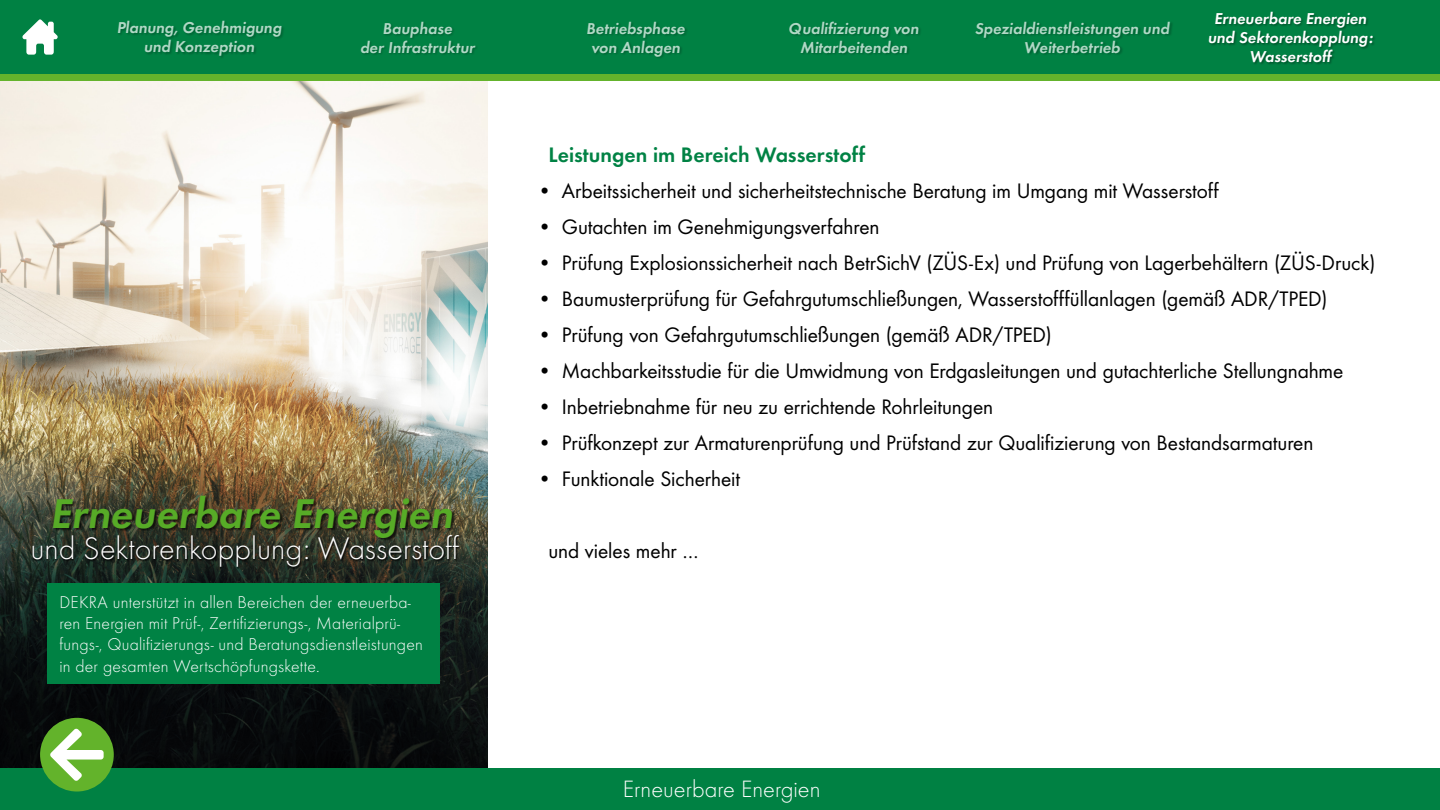
<style>
.page{position:relative;width:1440px;height:810px;background:#008143}
.page>*{position:absolute;margin:0;border:0;box-sizing:border-box;transform-origin:0 0}
.t1{font:43.12px "Futura Dem";color:#57ab27}
.t2{font:300 32.4px "Futura";color:#fff}
.t3{font:300 24.53px "Futura";color:#fff}
.t4{font:21.75px "Futura Boo";letter-spacing:-.005em;color:#000}
.t5{font:21.75px "Futura Dem";color:#008244}
.t6{font:300 17.7px/21.2px "Futura";letter-spacing:.01em;color:#fff}
.t7{font:16.35px/19px "Futura Dem";color:#fff;text-align:center}
</style>
<div class="page">
<div style="left:0;top:76px;width:1440px;height:691px;background:#fff"></div>
<img style="left:0;top:80px;width:488px;height:241px">
<div style="left:0;top:74px;width:1440px;height:6px;background:#64b32c"></div>
<div style="left:360px;top:21px;width:119px;height:35px;background:#000;opacity:.36"></div>
<div style="left:587px;top:21px;width:101px;height:39px;background:#000;opacity:.36"></div>
<div style="left:789px;top:21px;width:133px;height:35px;background:#000;opacity:.36"></div>
<div style="left:975px;top:21px;width:198px;height:35px;background:#000;opacity:.36"></div>
<div style="left:1209px;top:11px;width:167px;height:55px;background:#000;opacity:.36"></div>
<div style="left:118px;top:20px;width:167px;height:40px;background:#000;opacity:.36"></div>
<img style="left:0;top:321px;width:488px;height:446px">
<div style="left:47px;top:583px;width:393px;height:101px;background:#008244"></div>
<div style="left:54px;top:496px;width:402px;height:45px;background:#000;opacity:.6"></div>
<div style="left:32px;top:535px;width:430px;height:34px;background:#000;opacity:.9"></div>
<div style="left:40px;top:718px;width:74px;height:74px;background:#63b32b;border-radius:50%"></div>
<svg style="left:50px;top:728px;width:54px;height:53px"></svg>
<svg style="left:22px;top:19px;width:36px;height:36px"></svg>
<p class="t7" style="left:117px;top:17px;width:169px">Planung, Genehmigung und Konzeption</p>
<p class="t7" style="left:360px;top:17px;width:119px">Bauphase<br>der Infrastruktur</p>
<p class="t7" style="left:586px;top:17px;width:103px;text-align:left">Betriebsphase von Anlagen</p>
<p class="t7" style="left:789px;top:17px;width:134px">Qualifizierung von<br>Mitarbeitenden</p>
<p class="t7" style="left:975px;top:17px;width:199px">Spezialdienstleistungen und<br>Weiterbetrieb</p>
<p class="t7" style="left:1208px;top:8px;width:169px">Erneuerbare Energien und Sektorenkopplung:<br>Wasserstoff</p>
<p class="t5" style="left:548px;top:139px;width:318px">Leistungen im Bereich Wasserstoff</p>
<p class="t4" style="left:537px;top:176px;width:683px">• Arbeitssicherheit und sicherheitstechnische Beratung im Umgang mit Wasserstoff</p>
<p class="t4" style="left:537px;top:212px;width:344px">• Gutachten im Genehmigungsverfahren</p>
<p class="t4" style="left:537px;top:248px;width:840px">• Prüfung Explosionssicherheit nach BetrSichV (ZÜS-Ex) und Prüfung von Lagerbehältern (ZÜS-Druck)</p>
<p class="t4" style="left:537px;top:284px;width:792px">• Baumusterprüfung für Gefahrgutumschließungen, Wasserstofffüllanlagen (gemäß ADR/TPED)</p>
<p class="t4" style="left:537px;top:320px;width:516px">• Prüfung von Gefahrgutumschließungen (gemäß ADR/TPED)</p>
<p class="t4" style="left:537px;top:356px;width:807px">• Machbarkeitsstudie für die Umwidmung von Erdgasleitungen und gutachterliche Stellungnahme</p>
<p class="t4" style="left:537px;top:392px;width:457px">• Inbetriebnahme für neu zu errichtende Rohrleitungen</p>
<p class="t4" style="left:537px;top:428px;width:778px">• Prüfkonzept zur Armaturenprüfung und Prüfstand zur Qualifizierung von Bestandsarmaturen</p>
<p class="t4" style="left:537px;top:464px;width:204px">• Funktionale Sicherheit</p>
<h1 class="t1" style="left:50px;top:482px;width:412px">Erneuerbare Energien</h1>
<h2 class="t2" style="left:30px;top:530px;width:430px">und Sektorenkopplung: Wasserstoff</h2>
<p class="t6" style="left:59px;top:592px;width:365px">DEKRA unterstützt in allen Bereichen der erneuerba&shy;ren Energien mit Prüf-, Zertifizierungs-, Materialprü&shy;fungs-, Qualifizierungs- und Beratungsdienstleistungen in der gesamten Wertschöpfungskette.</p>
<p class="t4" style="left:548px;top:536px;width:152px">und vieles mehr …</p>
<p class="t3" style="left:623px;top:775px;width:199px">Erneuerbare Energien</p>
</div>
